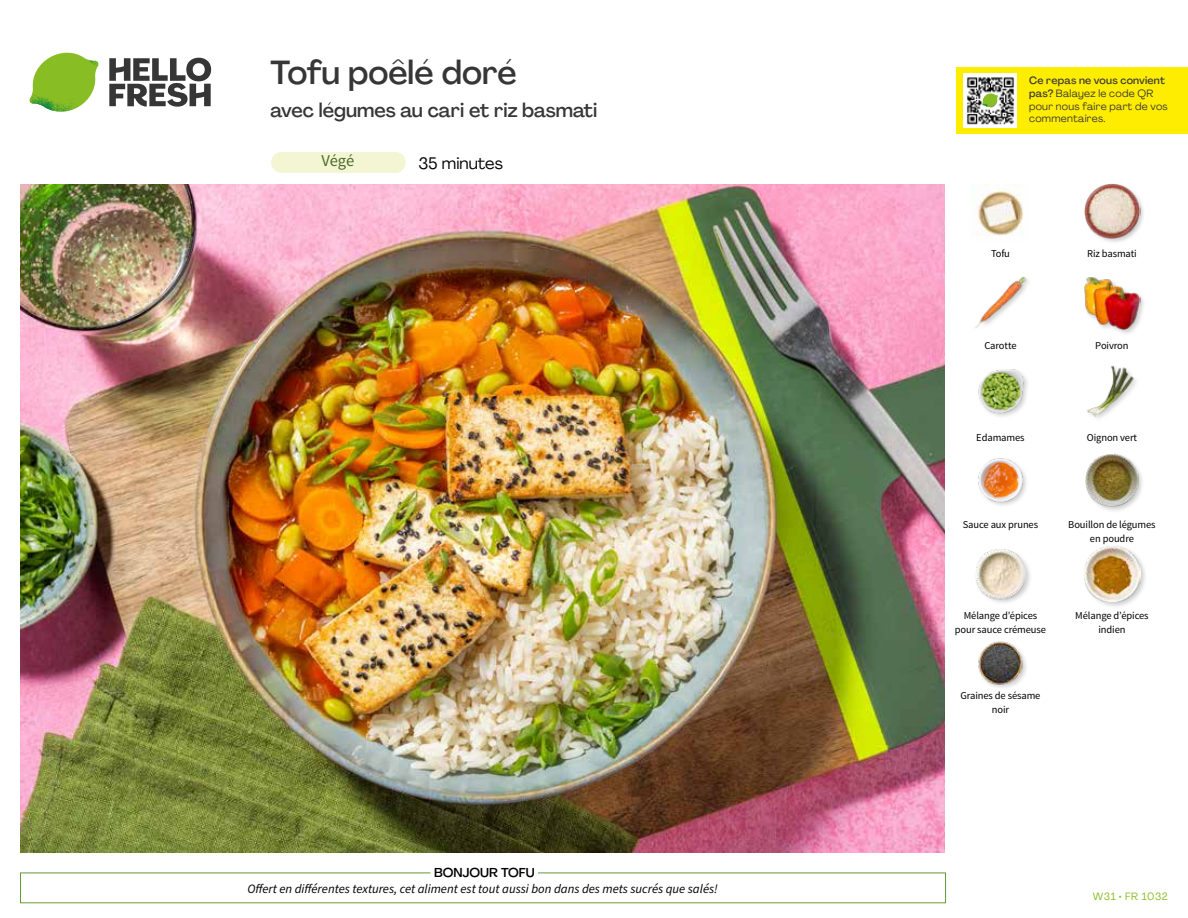
<style>
.page{position:relative;width:1188px;height:918px;background:#fff}
.page>*{position:absolute;margin:0;border:0;box-sizing:border-box;transform-origin:0 0}
.t1{font:500 33px "Agrandir";letter-spacing:-.005em;color:#373636}
.t2{font:500 19.5px "Agrandir";color:#373636}
.t3{font:16.5px "Agrandir";color:#000}
.t4{font:16.5px "Source Sans Pro";color:#4a6c2a}
.t5{font:italic 12.75px "Source Sans Pro";color:#000}
.t6{font:500 12.75px "Agrandir";color:#000}
.t7{font:10.5px/13.5px "Source Sans Pro";letter-spacing:-.01em;color:#000;text-align:center}
.t8{font:10.5px/12.8px "Agrandir";letter-spacing:.02em;color:#3c3c3b}
.t9{font:10.5px "Agrandir";letter-spacing:.05em;color:#89bd24}
.s1{font-weight:500}
</style>
<div class="page">
<svg style="left:109px;top:57px;width:102px;height:50px"></svg>
<svg style="left:34px;top:53px;width:62px;height:40px"></svg>
<img style="left:67px;top:53px;width:32px;height:26px">
<img style="left:33px;top:75px;width:59px;height:11px">
<img style="left:29px;top:79px;width:61px;height:33px">
<img style="left:65px;top:86px;width:27px;height:25px">
<img style="left:21px;top:184px;width:924px;height:668px">
<div style="left:271px;top:152px;width:135px;height:21px;background:#f3f5d3;border-radius:10px"></div>
<img style="left:978px;top:641px;width:48px;height:47px">
<div style="left:1083px;top:544px;width:64px;height:66px;background:#000;opacity:.2"></div>
<img style="left:1083px;top:545px;width:58px;height:58px">
<div style="left:974px;top:548px;width:59px;height:58px;background:#000;opacity:.2"></div>
<img style="left:975px;top:549px;width:51px;height:50px">
<div style="left:1084px;top:452px;width:61px;height:62px;background:#000;opacity:.2"></div>
<img style="left:1085px;top:453px;width:54px;height:54px">
<img style="left:978px;top:458px;width:49px;height:48px">
<img style="left:1087px;top:365px;width:49px;height:54px">
<img style="left:978px;top:369px;width:50px;height:48px">
<div style="left:1083px;top:276px;width:63px;height:61px;background:#000;opacity:.2"></div>
<img style="left:1083px;top:276px;width:58px;height:55px">
<img style="left:975px;top:276px;width:53px;height:52px">
<div style="left:1084px;top:183px;width:62px;height:62px;background:#000;opacity:.2"></div>
<img style="left:1084px;top:183px;width:57px;height:57px">
<img style="left:972px;top:185px;width:52px;height:51px">
<div style="left:956px;top:67px;width:232px;height:67px;background:#ffed00"></div>
<img style="left:964px;top:74px;width:52px;height:54px">
<svg style="left:982px;top:93px;width:16px;height:14px"></svg>
<h1 class="t1" style="left:271px;top:52px;width:248px">Tofu poêlé doré</h1>
<h2 class="t2" style="left:271px;top:98px;width:328px">avec légumes au cari et riz basmati</h2>
<h3 class="t3" style="left:418px;top:153px;width:86px">35 minutes</h3>
<h3 class="t4" style="left:322px;top:151px;width:34px">Végé</h3>
<p class="t6" style="left:434px;top:864px;width:102px">BONJOUR TOFU</p>
<p class="t5" style="left:247px;top:880px;width:472px">Offert en différentes textures, cet aliment est tout aussi bon dans des mets sucrés que salés!</p>
<p class="t8" style="left:1029px;top:74px;width:140px"><span class="s1">Ce repas ne vous convient pas?</span> Balayez le code QR pour nous faire part de vos commentaires.</p>
<p class="t7" style="left:991px;top:246px;width:20px">Tofu</p>
<p class="t7" style="left:984px;top:339px;width:34px">Carotte</p>
<p class="t7" style="left:1087px;top:246px;width:51px">Riz basmati</p>
<p class="t7" style="left:1095px;top:339px;width:35px">Poivron</p>
<p class="t7" style="left:976px;top:431px;width:50px">Edamames</p>
<p class="t7" style="left:1087px;top:431px;width:52px">Oignon vert</p>
<p class="t7" style="left:963px;top:518px;width:77px">Sauce aux prunes</p>
<p class="t7" style="left:1068px;top:518px;width:89px">Bouillon de légumes en poudre</p>
<p class="t7" style="left:955px;top:609px;width:93px">Mélange d’épices pour sauce crémeuse</p>
<p class="t7" style="left:960px;top:689px;width:81px">Graines de sésame noir</p>
<p class="t7" style="left:1075px;top:609px;width:75px">Mélange d’épices indien</p>
<p class="t9" style="left:1093px;top:890px;width:76px">W31 • FR 1032</p>
</div>
